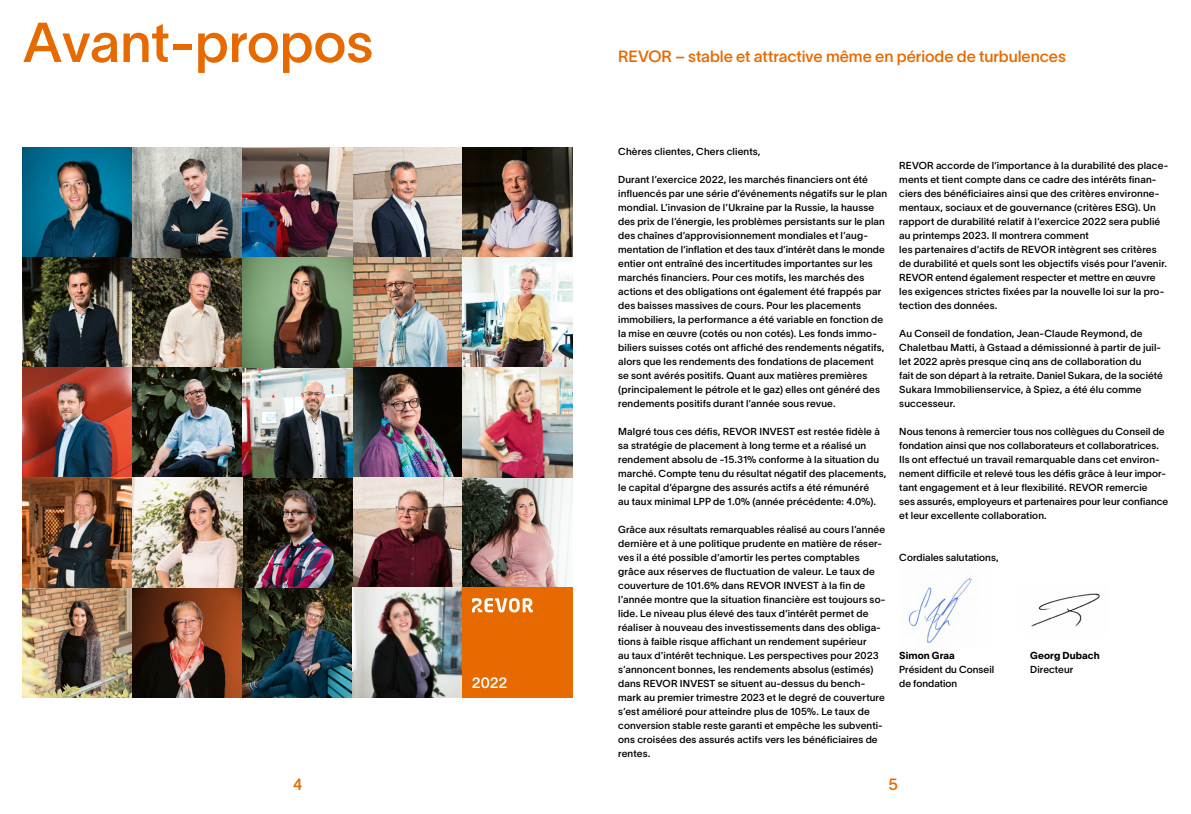
<style>
.page{position:relative;width:1191px;height:814px;background:#fff}
.page>*{position:absolute;margin:0;border:0;box-sizing:border-box;transform-origin:0 0}
.t1{font:55px "Lausanne 500";color:#e66a00}
.t2{font:16px "Lausanne 500";letter-spacing:-.005em;color:#e66a00}
.t3{font:14.8px "Lausanne 500";color:#fff}
.t4{font:10px/14px "Lausanne 500";letter-spacing:.015em;color:#000}
.t5{font:10px "Lausanne 800";letter-spacing:.01em;color:#000}
</style>
<div class="page">
<img style="left:908px;top:578px;width:64px;height:66px">
<img style="left:1031px;top:593px;width:69px;height:34px">
<img style="left:23px;top:147px;width:440px;height:550px">
<img style="left:463px;top:147px;width:110px;height:440px">
<div style="left:463px;top:587px;width:110px;height:110px;background:#e66a00"></div>
<svg style="left:472px;top:598px;width:61px;height:14px"></svg>
<h1 class="t1" style="left:23px;top:8px;width:352px">Avant-propos</h1>
<h3 class="t3" style="left:472px;top:673px;width:37px">2022</h3>
<h2 class="t2" style="left:618px;top:46px;width:449px">REVOR – stable et attractive même en période de turbulences</h2>
<p class="t4" style="left:618px;top:144px;width:144px">Chères clientes, Chers clients,</p>
<p class="t4" style="left:618px;top:172px;width:270px">Durant l’exercice 2022, les marchés financiers ont été influencés par une série d’événements négatifs sur le plan mondial. L’invasion de l’Ukraine par la Russie, la hausse des prix de l‘énergie, les problèmes persistants sur le plan des chaînes d’approvisionnement mondiales et l’aug&shy;mentation de l‘inflation et des taux d’intérêt dans le monde entier ont entraîné des incertitudes importantes sur les marchés financiers. Pour ces motifs, les marchés des actions et des obligations ont également été frappés par des baisses massives de cours. Pour les placements immobiliers, la performance a été variable en fonction de la mise en œuvre (cotés ou non cotés). Les fonds immo&shy;biliers suisses cotés ont affiché des rendements négatifs, alors que les rendements des fondations de placement se sont avérés positifs. Quant aux matières premières (principalement le pétrole et le gaz) elles ont généré des rendements positifs durant l‘année sous revue.</p>
<p class="t4" style="left:618px;top:424px;width:270px">Malgré tous ces défis, REVOR INVEST est restée fidèle à sa stratégie de placement à long terme et a réalisé un rendement absolu de -15.31% conforme à la situation du marché. Compte tenu du résultat négatif des placements, le capital d’épargne des assurés actifs a été rémunéré<br>au taux minimal LPP de 1.0% (année précédente: 4.0%).</p>
<p class="t4" style="left:618px;top:522px;width:269px">Grâce aux résultats remarquables réalisé au cours l’année dernière et à une politique prudente en matière de réser&shy;ves il a été possible d’amortir les pertes comptables grâce aux réserves de fluctuation de valeur. Le taux de couverture de 101.6% dans REVOR INVEST à la fin de l’année montre que la situation financière est toujours so&shy;lide. Le niveau plus élevé des taux d‘intérêt permet de réaliser à nouveau des investissements dans des obliga&shy;tions à faible risque affichant un rendement supérieur<br>au taux d’intérêt technique. Les perspectives pour 2023 s’annoncent bonnes, les rendements absolus (estimés) dans REVOR INVEST se situent au-dessus du bench&shy;mark au premier trimestre 2023 et le degré de couverture s’est amélioré pour atteindre plus de 105%. Le taux de conversion stable reste garanti et empêche les subventi&shy;ons croisées des assurés actifs vers les bénéficiaires de rentes.</p>
<p class="t4" style="left:899px;top:158px;width:270px">REVOR accorde de l‘importance à la durabilité des place&shy;ments et tient compte dans ce cadre des intérêts finan&shy;ciers des bénéficiaires ainsi que des critères environne&shy;mentaux, sociaux et de gouvernance (critères ESG). Un rapport de durabilité relatif à l‘exercice 2022 sera publié au printemps 2023. Il montrera comment<br>les partenaires d’actifs de REVOR intègrent ses critères de durabilité et quels sont les objectifs visés pour l‘avenir.<br>REVOR entend également respecter et mettre en œuvre les exigences strictes fixées par la nouvelle loi sur la pro&shy;tection des données.</p>
<p class="t4" style="left:899px;top:326px;width:265px">Au Conseil de fondation, Jean-Claude Reymond, de Chaletbau Matti, à Gstaad a démissionné à partir de juil&shy;let 2022 après presque cinq ans de collaboration du<br>fait de son départ à la retraite. Daniel Sukara, de la société Sukara Immobilienservice, à Spiez, a été élu comme successeur.</p>
<p class="t4" style="left:899px;top:424px;width:270px">Nous tenons à remercier tous nos collègues du Conseil de fondation ainsi que nos collaborateurs et collaboratrices.<br>Ils ont effectué un travail remarquable dans cet environ&shy;nement difficile et relevé tous les défis grâce à leur impor&shy;tant engagement et à leur flexibilité. REVOR remercie<br>ses assurés, employeurs et partenaires pour leur confiance et leur excellente collaboration.</p>
<p class="t4" style="left:899px;top:550px;width:101px">Cordiales salutations,</p>
<p class="t5" style="left:899px;top:649px;width:57px">Simon Graa</p>
<p class="t5" style="left:1030px;top:649px;width:71px">Georg Dubach</p>
<p class="t4" style="left:899px;top:662px;width:96px">Président du Conseil</p>
<p class="t4" style="left:1030px;top:662px;width:44px">Directeur</p>
<p class="t4" style="left:899px;top:676px;width:60px">de fondation</p>
<h2 class="t2" style="left:293px;top:774px;width:11px">4</h2>
<h2 class="t2" style="left:888px;top:774px;width:11px">5</h2>
</div>
